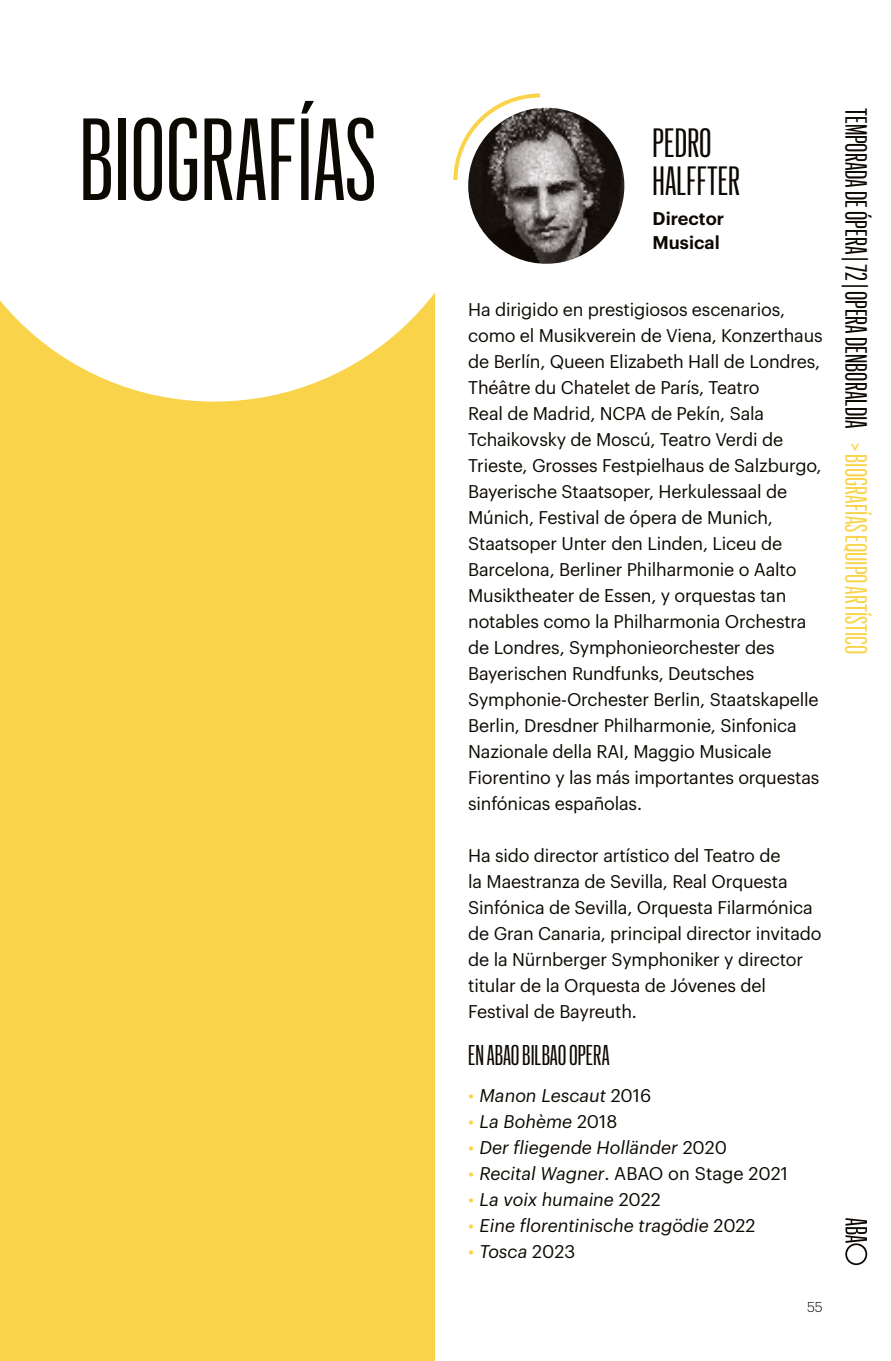
<style>
.page{position:relative;width:891px;height:1361px;background:#fff}
.page>*{position:absolute;margin:0;border:0;box-sizing:border-box;transform-origin:0 0}
.t1{font:114px "Graphik XX Cond";color:#0c0802}
.t2{font:40px/38px "Graphik XX Cond";color:#0c0802}
.t3{font:30px "Graphik XX Cond";color:#0c0802}
.t4{font:30px "Graphik XX Cond";color:#f9d44b}
.t5{font:28px "Graphik XX Cond";color:#0c0802}
.t6{font:18px/26px "Graphik";letter-spacing:-.01em;color:#0c0802}
.t7{font:italic 18px "Graphik";color:#0c0802}
.t8{font:600 18px/24px "Graphik";color:#0c0802}
.t9{font:300 14px "Graphik";color:#0c0802}
.s1{font-style:normal;color:#f9d44b}
.s2{font-style:normal}
.s3{color:#f9d44b}
.s4{font-style:italic}
</style>
<div class="page">
<svg style="left:845px;top:1218px;width:21px;height:47px"></svg>
<div style="left:0;top:0;width:434px;height:1361px;background:#f9d44b"></div>
<svg style="left:0;top:0;width:487px;height:401px;fill:#fff"></svg>
<img style="left:468px;top:108px;width:156px;height:156px;border-radius:78px">
<svg style="left:451px;top:91px;width:93px;height:93px"></svg>
<h1 class="t1" style="left:79px;top:87px;width:298px">BIOGRAFÍAS</h1>
<h2 class="t2" style="left:652px;top:122px;width:89px">PEDRO<br>HALFFTER</h2>
<p class="t8" style="left:652px;top:205px;width:73px">Director<br>Musical</p>
<p class="t6" style="left:468px;top:295px;width:356px">Ha dirigido en prestigiosos escenarios, como el Musikverein de Viena, Konzerthaus de Berlín, Queen Elizabeth Hall de Londres, Théâtre du Chatelet de París, Teatro<br>Real de Madrid, NCPA de Pekín, Sala Tchaikovsky de Moscú, Teatro Verdi de Trieste, Grosses Festpielhaus de Salzburgo, Bayerische Staatsoper, Herkulessaal de Múnich, Festival de ópera de Munich, Staatsoper Unter den Linden, Liceu de Barcelona, Berliner Philharmonie o Aalto Musiktheater de Essen, y orquestas tan notables como la Philharmonia Orchestra de Londres, Symphonieorchester des Bayerischen Rundfunks, Deutsches Symphonie-Orchester Berlin, Staatskapelle Berlin, Dresdner Philharmonie, Sinfonica Nazionale della RAI, Maggio Musicale Fiorentino y las más importantes orquestas sinfónicas españolas.</p>
<p class="t6" style="left:468px;top:841px;width:355px">Ha sido director artístico del Teatro de<br>la Maestranza de Sevilla, Real Orquesta Sinfónica de Sevilla, Orquesta Filarmónica de Gran Canaria, principal director invitado de la Nürnberger Symphoniker y director titular de la Orquesta de Jóvenes del Festival de Bayreuth.</p>
<h3 class="t5" style="left:468px;top:1037px;width:143px">EN ABAO BILBAO OPERA</h3>
<p class="t7" style="left:468px;top:1082px;width:184px"><span class="s1">•</span> Manon Lescaut <span class="s2">2016</span></p>
<p class="t7" style="left:468px;top:1108px;width:150px"><span class="s1">•</span> La Bohème <span class="s2">2018</span></p>
<p class="t7" style="left:468px;top:1134px;width:260px"><span class="s1">•</span> Der fliegende Holländer <span class="s2">2020</span></p>
<p class="t6" style="left:468px;top:1159px;width:321px"><span class="s3">•</span> <span class="s4">Recital Wagner</span>. ABAO on Stage 2021</p>
<p class="t7" style="left:468px;top:1186px;width:194px"><span class="s1">•</span> La voix humaine <span class="s2">2022</span></p>
<p class="t7" style="left:468px;top:1212px;width:289px"><span class="s1">•</span> Eine florentinische tragödie <span class="s2">2022</span></p>
<p class="t7" style="left:468px;top:1238px;width:108px"><span class="s1">•</span> Tosca <span class="s2">2023</span></p>
<p class="t9" style="left:806px;top:1297px;width:17px">55</p>
<h3 class="t3" style="left:874px;top:108px;width:322px;rotate:90deg">TEMPORADA DE ÓPERA | 72 | OPERA DENBORALDIA</h3>
<h3 class="t4" style="left:874px;top:443px;width:213px;rotate:90deg">&gt; BIOGRAFÍAS EQUIPO ARTÍSTICO</h3>
</div>
